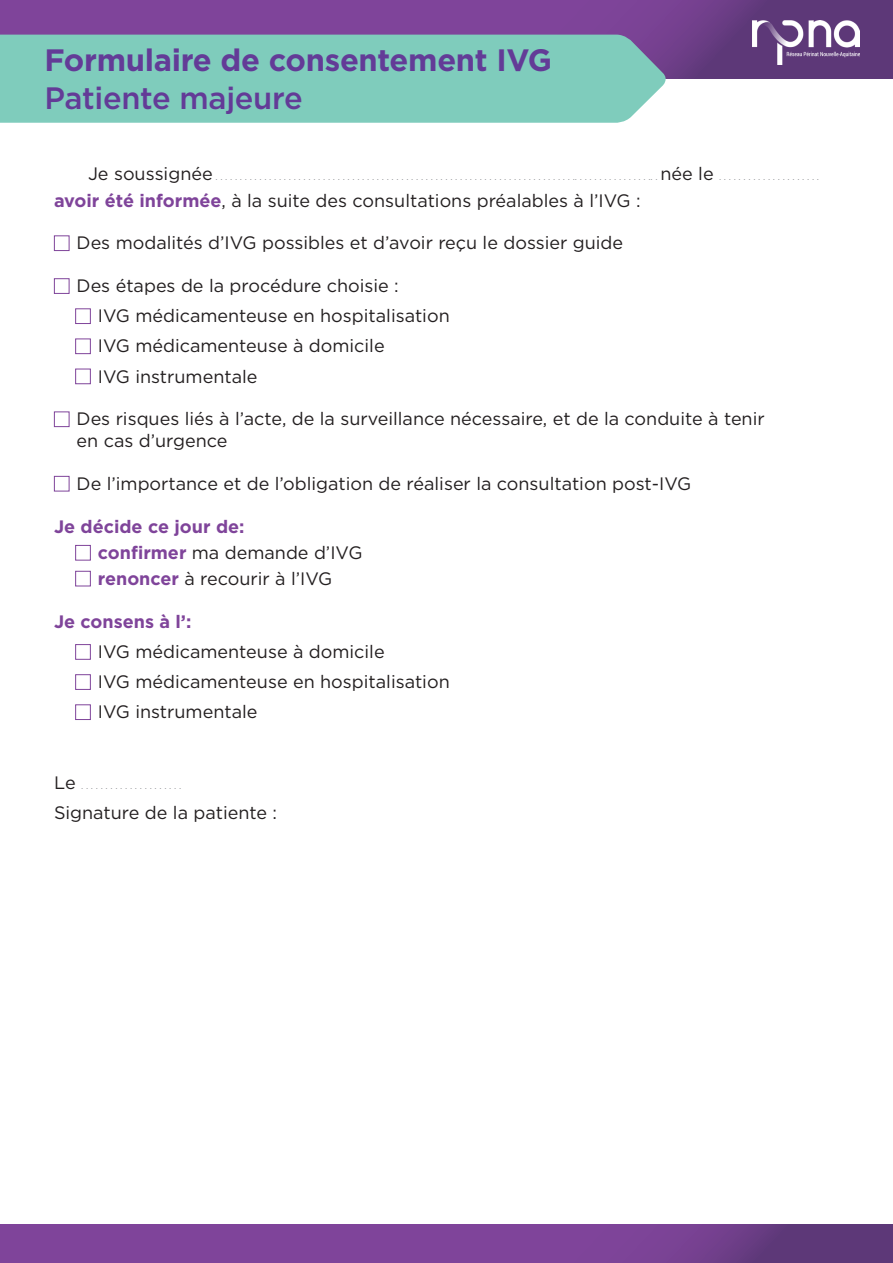
<style>
.page{position:relative;width:893px;height:1263px;background:#fff}
.page>*{position:absolute;margin:0;border:0;box-sizing:border-box;transform-origin:0 0}
.t1{font:700 30.9px "Gotham";letter-spacing:-.01em;color:#633b97}
.t2{font:500 30.9px "Gotham";letter-spacing:-.01em;color:#633b97}
.t3{font:18px/30.2px "Gotham";color:#231f20}
.t4{font:700 18px/25.8px "Gotham";color:#7f449a}
.t5{font:9px "Gotham";color:#8f9194}
.s1{font-size:18px;color:#231f20}
.s2{font-weight:700;color:#7f449a}
.s3{font-weight:400;color:#231f20}
</style>
<div class="page">
<svg style="left:0;top:0;width:893px;height:79px;background:#74418f"></svg>
<svg style="left:0;top:1225px;width:893px;height:38px;background:#784193"></svg>
<img style="left:753px;top:21px;width:107px;height:43px">
<div style="left:0;top:35px;width:669px;height:88px;background:#7fccbc"></div>
<div style="left:54px;top:235px;width:15px;height:16px;border:1px solid #7f449a"></div>
<div style="left:54px;top:278px;width:15px;height:16px;border:1px solid #7f449a"></div>
<div style="left:75px;top:308px;width:16px;height:16px;border:1px solid #7f449a"></div>
<div style="left:75px;top:339px;width:16px;height:15px;border:1px solid #7f449a"></div>
<div style="left:75px;top:369px;width:16px;height:15px;border:1px solid #7f449a"></div>
<div style="left:54px;top:411px;width:15px;height:16px;border:1px solid #7f449a"></div>
<div style="left:54px;top:476px;width:15px;height:15px;border:1px solid #7f449a"></div>
<div style="left:75px;top:545px;width:16px;height:15px;border:1px solid #7f449a"></div>
<div style="left:75px;top:571px;width:16px;height:15px;border:1px solid #7f449a"></div>
<div style="left:75px;top:644px;width:16px;height:16px;border:1px solid #7f449a"></div>
<div style="left:75px;top:674px;width:16px;height:16px;border:1px solid #7f449a"></div>
<div style="left:75px;top:704px;width:16px;height:16px;border:1px solid #7f449a"></div>
<h1 class="t1" style="left:44px;top:40px;width:509px">Formulaire de consentement IVG</h1>
<h1 class="t2" style="left:44px;top:77px;width:260px">Patiente majeure</h1>
<p class="t5" style="left:88px;top:171px;width:733px"><span class="s1">Je soussignée</span> . . . . . . . . . . . . . . . . . . . . . . . . . . . . . . . . . . . . . . . . . . . . . . . . . . . . . . . . . . . . . . . . . . . . . . . . . .. . . . . . . . . . . . . . . .. . <span class="s1">née le</span> . . . . . . . . . . . . . . . . . . . . .</p>
<p class="t3" style="left:54px;top:185px;width:588px"><span class="s2">avoir été informée</span>, à la suite des consultations préalables à l’IVG :</p>
<p class="t3" style="left:77px;top:228px;width:548px">Des modalités d’IVG possibles et d’avoir reçu le dossier guide</p>
<p class="t3" style="left:98px;top:270px;width:353px;text-indent:-21px">Des étapes de la procédure choisie :<br>IVG médicamenteuse en hospitalisation<br>IVG médicamenteuse à domicile<br>IVG instrumentale</p>
<p class="t3" style="left:77px;top:408px;width:690px;line-height:21.6px">Des risques liés à l’acte, de la surveillance nécessaire, et de la conduite à tenir en cas d’urgence</p>
<p class="t3" style="left:77px;top:468px;width:616px">De l’importance et de l’obligation de réaliser la consultation post-IVG</p>
<p class="t4" style="left:98px;top:514px;width:266px;text-indent:-44px">Je décide ce jour de:<br>confirmer <span class="s3">ma demande d’IVG </span>renoncer <span class="s3">à recourir à l’IVG</span></p>
<p class="t4" style="left:54px;top:609px;width:139px">Je consens à l’:</p>
<p class="t3" style="left:98px;top:636px;width:353px">IVG médicamenteuse à domicile<br>IVG médicamenteuse en hospitalisation<br>IVG instrumentale</p>
<p class="t5" style="left:54px;top:780px;width:129px"><span class="s1">Le</span> . . . . . . . . . . . . . . . . . . . . .</p>
<p class="t3" style="left:54px;top:797px;width:225px">Signature de la patiente :</p>
</div>
